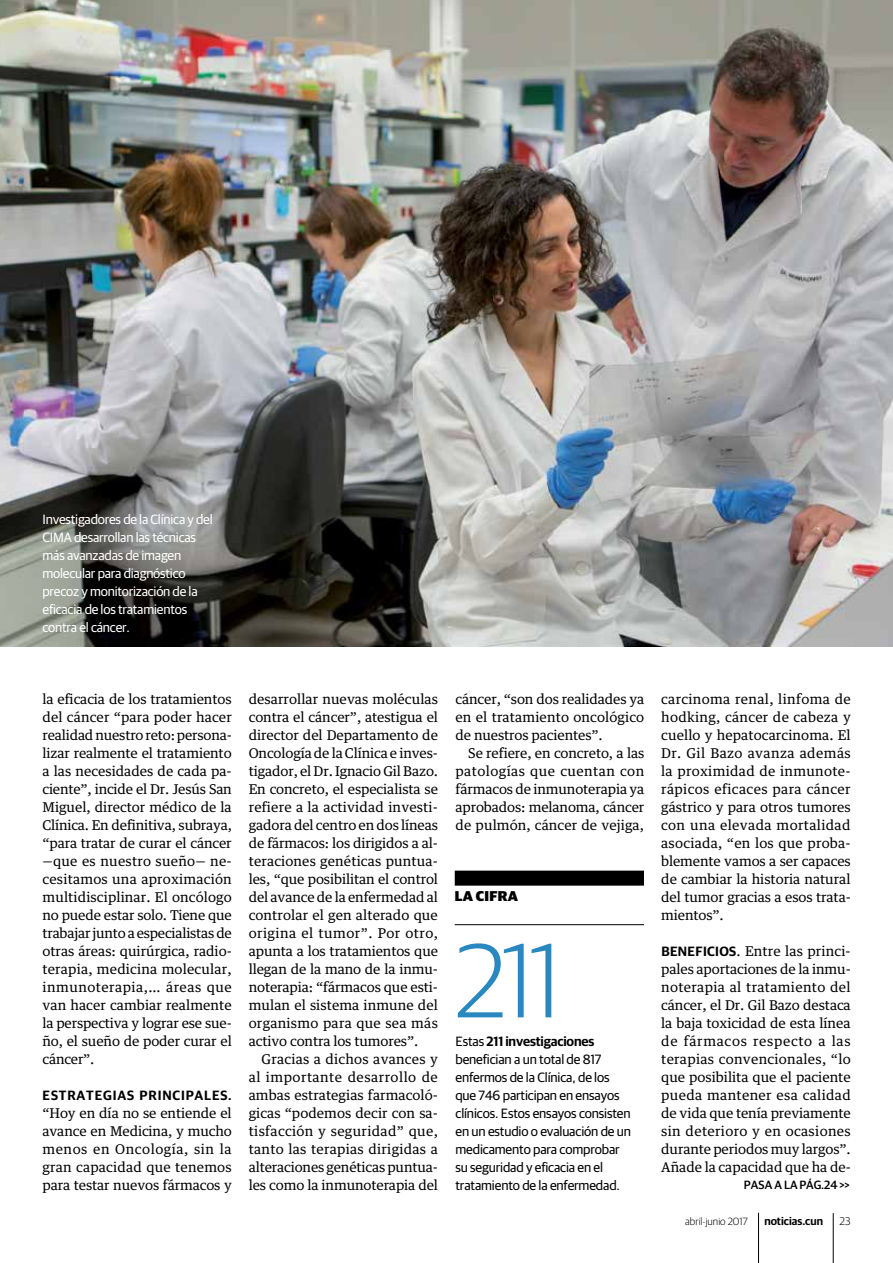
<style>
.page{position:relative;width:893px;height:1263px;background:#fff}
.page>*{position:absolute;margin:0;border:0;box-sizing:border-box;transform-origin:0 0}
.t1{font:300 105.15px "Guardian Sans";color:#2a88c0}
.t2{font:900 14.25px "Guardian Sans";color:#000}
.t3{font:13.5px/18px "Guardian Text Egyp";letter-spacing:-.01em;color:#000;text-align:justify}
.t4{font:13.5px/18px "Guardian Sans";letter-spacing:-.01em;color:#000}
.t5{font:13.5px/18px "Guardian Sans";letter-spacing:-.015em;color:#fff}
.t6{font:600 13.5px "Guardian Sans";color:#000}
.t7{font:500 12px "Guardian Sans";color:#000}
.t8{font:600 11.25px "Guardian Sans";color:#000}
.t9{font:300 11.25px "Guardian Sans";color:#000}
.t10{font:300 10.5px "Guardian Sans";color:#000}
.s1{font-weight:600}
</style>
<div class="page">
<hr style="left:833px;top:1213px;width:1px;height:50px;background:#000">
<div style="left:455px;top:871px;width:189px;height:15px;background:#000"></div>
<hr style="left:455px;top:924px;width:189px;height:1px;background:#000">
<hr style="left:758px;top:1213px;width:1px;height:50px;background:#000">
<img style="left:0;top:0;width:893px;height:646px">
<p class="t5" style="left:43px;top:509px;width:172px">Investigadores de la Clínica y del<br>CIMA desarrollan las técnicas más avanzadas de imagen molecular para diagnóstico precoz y monitorización de la eficacia de los tratamientos contra el cáncer.</p>
<p class="t3" style="left:43px;top:689px;width:191px">la eficacia de los tratamientos del cáncer “para poder hacer realidad nuestro reto: persona&shy;lizar realmente el tratamiento a las necesidades de cada pa&shy;ciente”, incide el Dr. Jesús San Miguel, director médico de la Clínica. En definitiva, subraya, “para tratar de curar el cáncer —que es nuestro sueño— ne&shy;cesitamos una aproximación multidisciplinar. El oncólogo no puede estar solo. Tiene que trabajar junto a especialistas de otras áreas: quirúrgica, radio&shy;terapia, medicina molecular, inmunoterapia,… áreas que van hacer cambiar realmente la perspectiva y lograr ese sue&shy;ño, el sueño de poder curar el cáncer”.</p>
<p class="t6" style="left:43px;top:1085px;width:10px">ESTRATEGIAS</p>
<p class="t6" style="left:140px;top:1085px;width:9px">PRINCIPALES</p>
<p class="t6" style="left:228px;top:1085px;width:5px">.</p>
<p class="t3" style="left:43px;top:1103px;width:191px">“Hoy en día no se entiende el avance en Medicina, y mucho menos en Oncología, sin la gran capacidad que tenemos para testar nuevos fármacos y</p>
<p class="t3" style="left:249px;top:689px;width:191px">desarrollar nuevas moléculas contra el cáncer”, atestigua el director del Departamento de Oncología de la Clínica e inves&shy;tigador, el Dr. Ignacio Gil Bazo.<br>En concreto, el especialista se refiere a la actividad investi&shy;gadora del centro en dos líneas de fármacos: los dirigidos a al&shy;teraciones genéticas puntua&shy;les, “que posibilitan el control del avance de la enfermedad al controlar el gen alterado que origina el tumor”. Por otro, apunta a los tratamientos que llegan de la mano de la inmu&shy;noterapia: “fármacos que esti&shy;mulan el sistema inmune del organismo para que sea más activo contra los tumores”.</p>
<p class="t3" style="left:249px;top:1049px;width:191px;text-indent:13px">Gracias a dichos avances y al importante desarrollo de ambas estrategias farmacoló&shy;gicas “podemos decir con sa&shy;tisfacción y seguridad” que, tanto las terapias dirigidas a alteraciones genéticas puntua&shy;les como la inmunoterapia del</p>
<p class="t3" style="left:455px;top:689px;width:190px">cáncer, “son dos realidades ya en el tratamiento oncológico de nuestros pacientes”.</p>
<p class="t3" style="left:455px;top:743px;width:190px;text-indent:13px">Se refiere, en concreto, a las patologías que cuentan con fármacos de inmunoterapia ya aprobados: melanoma, cáncer de pulmón, cáncer de vejiga,</p>
<p class="t2" style="left:455px;top:885px;width:54px">LA CIFRA</p>
<h1 class="t1" style="left:455px;top:908px;width:109px">211</h1>
<p class="t4" style="left:455px;top:1031px;width:177px">Estas <span class="s1">211 INVESTIGACIONES </span>benefician a un total de 817 enfermos de la Clínica, de los que 746 participan en ensayos clínicos. Estos ensayos consisten en un estudio o evaluación de un medicamento para comprobar su seguridad y eficacia en el tratamiento de la enfermedad.</p>
<p class="t3" style="left:661px;top:689px;width:191px">carcinoma renal, linfoma de hodking, cáncer de cabeza y cuello y hepatocarcinoma. El Dr. Gil Bazo avanza además la proximidad de inmunote&shy;rápicos eficaces para cáncer gástrico y para otros tumores con una elevada mortalidad asociada, “en los que proba&shy;blemente vamos a ser capaces de cambiar la historia natural del tumor gracias a esos trata&shy;mientos”.</p>
<p class="t6" style="left:661px;top:941px;width:9px">BENEFICIOS</p>
<p class="t3" style="left:661px;top:941px;width:191px;text-indent:75px">. Entre las princi&shy;pales aportaciones de la inmu&shy;noterapia al tratamiento del cáncer, el Dr. Gil Bazo destaca la baja toxicidad de esta línea de fármacos respecto a las terapias convencionales, “lo que posibilita que el paciente pueda mantener esa calidad de vida que tenía previamente sin deterioro y en ocasiones durante periodos muy largos”.<br>Añade la capacidad que ha de-</p>
<p class="t7" style="left:744px;top:1176px;width:107px">PASA A LA PÁG.24 &gt;&gt;</p>
<p class="t10" style="left:685px;top:1214px;width:64px">abril-junio 2017</p>
<p class="t8" style="left:764px;top:1212px;width:60px">NOTICIAS.CUN</p>
<p class="t9" style="left:840px;top:1213px;width:13px">23</p>
</div>
